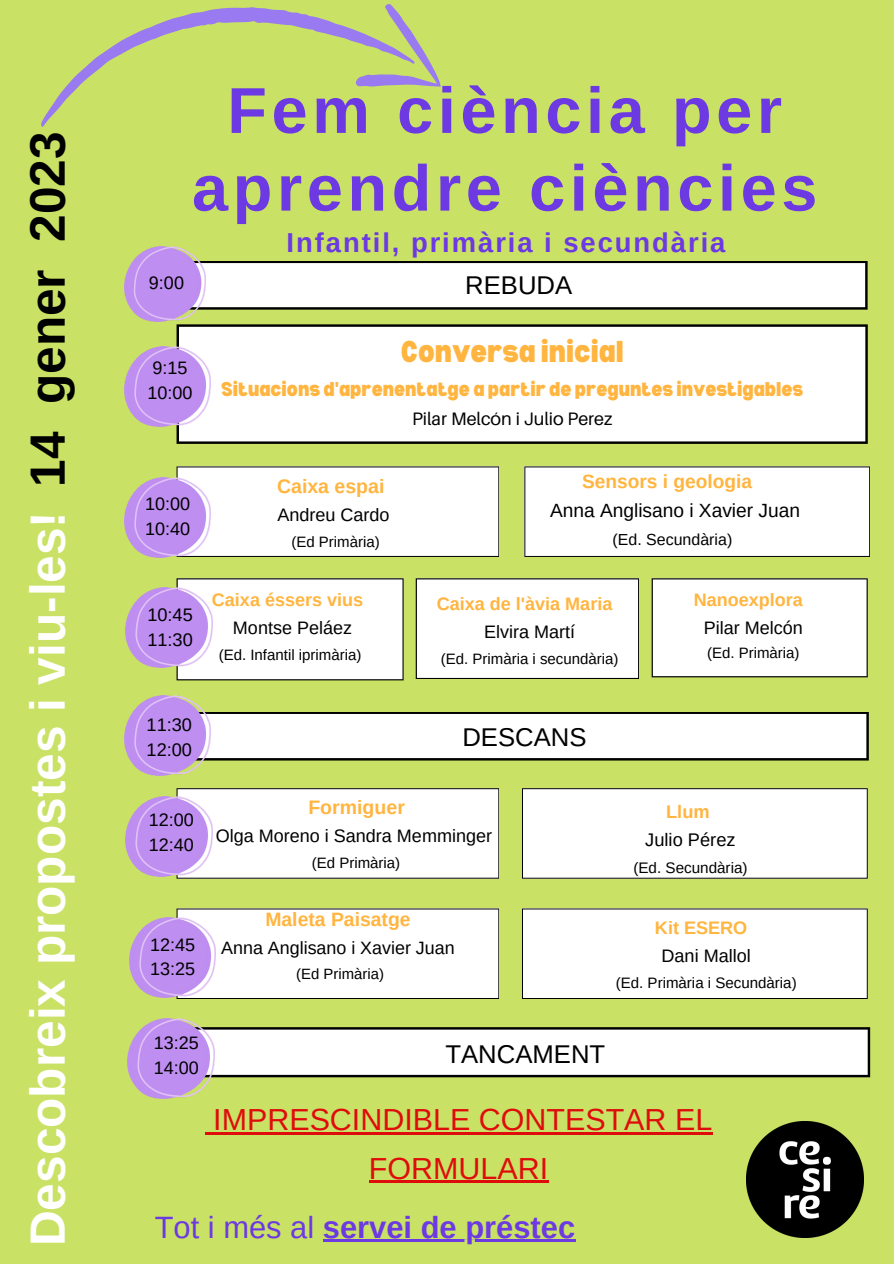
<style>
.page{position:relative;width:894px;height:1264px;background:#fff}
.page>*{position:absolute;margin:0;border:0;box-sizing:border-box;transform-origin:0 0}
.t1{font:700 64.8px/77.7px "Arimo";letter-spacing:.07em;color:#6c39e3;text-align:center}
.t2{font:700 49.5px "Arimo";color:#fff}
.t3{font:700 49.5px "Arimo";color:#000}
.t4{font:700 30.9px "Arimo";color:#6c39e3}
.t5{font:30.45px/48.4px "Arimo";color:#df0c0c;text-align:center}
.t6{font:900 semi-condensed 29.4px "Bernoru";color:#ffb53f}
.t7{font:700 27.45px "Arimo";letter-spacing:.07em;color:#6c39e3}
.t8{font:25.65px "Arimo";color:#000}
.t9{font:900 semi-condensed 19.5px "Bernoru";color:#ffb53f}
.t10{font:700 19.5px "Arimo";color:#ffb53f}
.t11{font:700 19.35px "Arimo";color:#ffb53f}
.t12{font:19.2px "Arimo";color:#000}
.t13{font:700 19.2px "Arimo";color:#ffb53f}
.t14{font:18.3px "Arimo";color:#000}
.t15{font:700 18.3px "Arimo";color:#ffb53f}
.t16{font:18.15px/25px "Arimo";color:#000}
.t17{font:700 18.15px "Arimo";color:#ffb53f}
.t18{font:18px/24.8px "Arimo";color:#000}
.t19{font:700 18px "Arimo";color:#ffb53f}
.t20{font:18px "Aileron";color:#000}
.t21{font:17.85px "Arimo";color:#000}
.t22{font:15.9px "Arimo";color:#000}
.t23{font:15.15px "Arimo";color:#000}
.t24{font:15px "Arimo";color:#000}
.t25{font:14.85px "Arimo";color:#000}
.s1{font-weight:400}
</style>
<div class="page">
<div style="left:0;top:0;width:893px;height:1263px;background:#c9e265"></div>
<svg style="left:205px;top:1132px;width:8px;height:2px"></svg>
<hr style="left:213px;top:1132px;width:499px;height:2px;background:#df0c0c">
<hr style="left:369px;top:1180px;width:179px;height:3px;background:#df0c0c">
<div style="left:176px;top:324px;width:691px;height:120px;background:#fff"></div>
<div style="left:176px;top:466px;width:323px;height:91px;background:#fff"></div>
<svg style="left:211px;top:712px;width:657px;height:48px;background:#e9e9e9"></svg>
<div style="left:176px;top:578px;width:227px;height:102px;background:#fff"></div>
<div style="left:524px;top:466px;width:345px;height:91px;background:#fff"></div>
<div style="left:415px;top:578px;width:224px;height:101px;background:#fff"></div>
<div style="left:651px;top:578px;width:216px;height:99px;background:#fff"></div>
<div style="left:176px;top:788px;width:323px;height:90px;background:#fff"></div>
<div style="left:522px;top:788px;width:345px;height:90px;background:#fff"></div>
<div style="left:176px;top:908px;width:323px;height:91px;background:#fff"></div>
<div style="left:522px;top:908px;width:345px;height:90px;background:#fff"></div>
<svg style="left:214px;top:1027px;width:655px;height:50px;background:#e6e7e6"></svg>
<svg style="left:205px;top:261px;width:662px;height:48px;background:#e9e9ea"></svg>
<img style="left:746px;top:1121px;width:116px;height:116px">
<img style="left:124px;top:287px;width:81px;height:34px">
<svg style="left:41px;top:4px;width:406px;height:283px"></svg>
<img style="left:124px;top:346px;width:87px;height:80px">
<img style="left:124px;top:695px;width:87px;height:80px">
<img style="left:126px;top:796px;width:86px;height:80px">
<img style="left:129px;top:917px;width:87px;height:80px">
<img style="left:128px;top:1018px;width:86px;height:80px">
<img style="left:124px;top:477px;width:87px;height:80px">
<img style="left:126px;top:587px;width:86px;height:80px">
<hr style="left:323px;top:1239px;width:252px;height:2px;background:#6c39e3">
<h2 class="t3" style="left:20px;top:487px;width:357px;rotate:-90deg">14 gener 2023</h2>
<h2 class="t2" style="left:20px;top:1246px;width:736px;rotate:-90deg">Descobreix propostes i viu-les!</h2>
<h1 class="t1" style="left:192px;top:72px;width:626px">Fem ciència per aprendre ciències</h1>
<h3 class="t7" style="left:286px;top:227px;width:440px">Infantil, primària i secundària</h3>
<p class="t18" style="left:149px;top:270px;width:37px">9:00</p>
<h3 class="t8" style="left:465px;top:270px;width:108px">REBUDA</h3>
<p class="t18" style="left:147px;top:355px;width:47px">9:15<br>10:00</p>
<p class="t18" style="left:145px;top:491px;width:47px">10:00<br>10:40</p>
<p class="t16" style="left:147px;top:601px;width:47px">10:45<br>11:30</p>
<h3 class="t6" style="left:400px;top:335px;width:224px">Conversa inicial</h3>
<p class="t9" style="left:221px;top:378px;width:583px">Situacions d'aprenentatge a partir de preguntes investigables</p>
<p class="t20" style="left:412px;top:408px;width:202px">Pilar Melcón i Julio Perez</p>
<p class="t10" style="left:277px;top:475px;width:109px">Caixa espai</p>
<p class="t18" style="left:277px;top:503px;width:114px">Andreu Cardo</p>
<p class="t24" style="left:291px;top:533px;width:90px">(Ed Primària)</p>
<p class="t19" style="left:212px;top:589px;width:153px">Caixa éssers vius</p>
<p class="t18" style="left:233px;top:615px;width:121px">Montse Peláez</p>
<p class="t24" style="left:219px;top:646px;width:144px">(Ed. Infantil iprimària)</p>
<p class="t13" style="left:582px;top:470px;width:171px">Sensors i geologia</p>
<p class="t12" style="left:550px;top:500px;width:251px">Anna Anglisano i Xavier Juan</p>
<p class="t22" style="left:612px;top:530px;width:121px">(Ed. Secundària)</p>
<p class="t19" style="left:437px;top:593px;width:177px">Caixa de l'àvia Maria</p>
<p class="t18" style="left:484px;top:619px;width:93px">Elvira Martí</p>
<p class="t24" style="left:440px;top:650px;width:179px">(Ed. Primària i secundària)</p>
<p class="t19" style="left:693px;top:589px;width:111px">Nanoexplora</p>
<p class="t18" style="left:703px;top:615px;width:101px">Pilar Melcón</p>
<p class="t24" style="left:706px;top:644px;width:94px">(Ed. Primària)</p>
<p class="t16" style="left:146px;top:712px;width:47px">11:30<br>12:00</p>
<p class="t18" style="left:149px;top:807px;width:47px">12:00<br>12:40</p>
<p class="t18" style="left:150px;top:932px;width:47px">12:45<br>13:25</p>
<h3 class="t8" style="left:462px;top:722px;width:126px">DESCANS</h3>
<p class="t10" style="left:308px;top:796px;width:98px">Formiguer</p>
<p class="t18" style="left:215px;top:823px;width:278px">Olga Moreno i Sandra Memminger</p>
<p class="t24" style="left:312px;top:854px;width:90px">(Ed Primària)</p>
<p class="t11" style="left:265px;top:908px;width:147px">Maleta Paisatge</p>
<p class="t21" style="left:221px;top:937px;width:235px">Anna Anglisano i Xavier Juan</p>
<p class="t25" style="left:296px;top:966px;width:89px">(Ed Primària)</p>
<p class="t15" style="left:666px;top:801px;width:45px">Llum</p>
<p class="t14" style="left:645px;top:829px;width:92px">Julio Pérez</p>
<p class="t23" style="left:633px;top:858px;width:116px">(Ed. Secundària)</p>
<p class="t17" style="left:654px;top:917px;width:94px">Kit ESERO</p>
<p class="t16" style="left:661px;top:943px;width:91px">Dani Mallol</p>
<p class="t24" style="left:615px;top:974px;width:182px">(Ed. Primària i Secundària)</p>
<p class="t18" style="left:154px;top:1030px;width:47px">13:25<br>14:00</p>
<h3 class="t8" style="left:445px;top:1039px;width:161px">TANCAMENT</h3>
<h3 class="t5" style="left:213px;top:1095px;width:500px">IMPRESCINDIBLE CONTESTAR EL<br>FORMULARI</h3>
<h3 class="t4" style="left:155px;top:1209px;width:422px"><span class="s1">Tot i més al</span> servei de préstec</h3>
</div>
